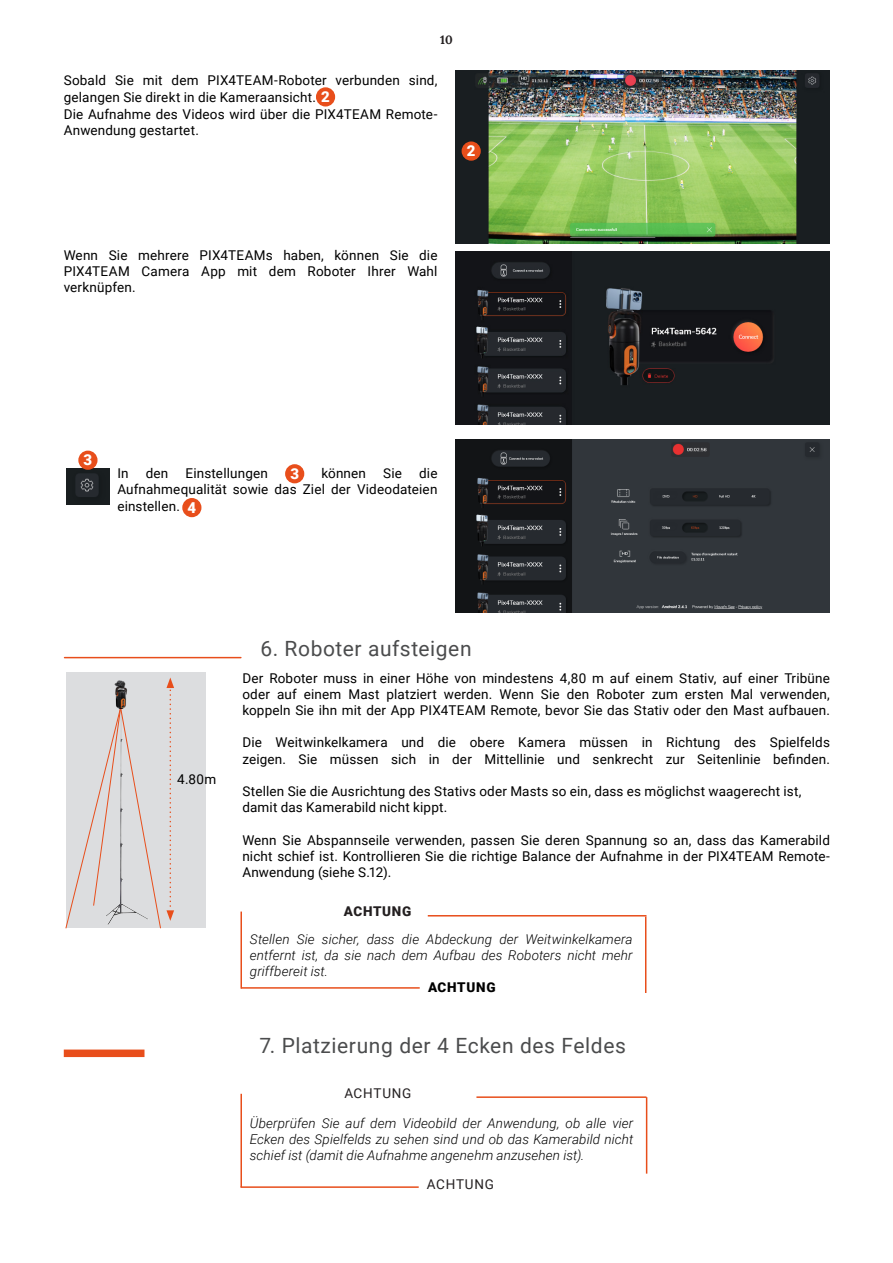
<style>
.page{position:relative;width:893px;height:1263px;background:#fff}
.page>*{position:absolute;margin:0;border:0;box-sizing:border-box;transform-origin:0 0}
.t1{font:21px "Roboto";letter-spacing:.03em;color:#4b4c4d}
.Left{font:900 15px "Roboto";color:#fff}
.Left-2{font:13.5px/16.2px "Roboto";letter-spacing:.01em;color:#000;text-align:justify}
.Left-3{font:italic 300 13.5px/16.2px "Roboto";letter-spacing:.005em;color:#000;text-align:justify}
.Left-4{font:13.5px "Roboto";letter-spacing:.05em;color:#231f20}
.Left-5{font:900 13.5px "Roboto";letter-spacing:.05em;color:#231f20}
.Left-6{font:900 13.5px "Roboto";letter-spacing:.05em;color:#000}
.t2{font:700 12px "Lora";color:#231f20}
</style>
<div class="page">
<div style="left:66px;top:672px;width:140px;height:256px;background:#dcdddf"></div>
<svg style="left:65px;top:677px;width:109px;height:252px"></svg>
<hr style="left:428px;top:915px;width:218px;height:1px;background:#e84e1b">
<hr style="left:241px;top:987px;width:179px;height:2px;background:#e84e1b">
<hr style="left:240px;top:911px;width:2px;height:78px;background:#e84e1b">
<hr style="left:645px;top:916px;width:1px;height:77px;background:#e84e1b">
<div style="left:317px;top:88px;width:17px;height:18px;background:#e84e1b;border-radius:50%"></div>
<div style="left:316px;top:87px;width:19px;height:19px;border:2px solid #e84e1b;border-radius:50%"></div>
<img style="left:455px;top:70px;width:375px;height:173px">
<div style="left:462px;top:142px;width:18px;height:18px;background:#e84e1b;border-radius:50%"></div>
<div style="left:462px;top:141px;width:19px;height:20px;border:2px solid #e84e1b;border-radius:50%"></div>
<div style="left:286px;top:465px;width:18px;height:18px;background:#e84e1b;border-radius:50%"></div>
<div style="left:285px;top:464px;width:19px;height:19px;border:2px solid #e84e1b;border-radius:50%"></div>
<div style="left:183px;top:499px;width:18px;height:17px;background:#e84e1b;border-radius:50%"></div>
<div style="left:182px;top:498px;width:19px;height:19px;border:2px solid #e84e1b;border-radius:50%"></div>
<img style="left:67px;top:468px;width:42px;height:36px">
<div style="left:79px;top:451px;width:18px;height:18px;background:#e84e1b;border-radius:50%"></div>
<div style="left:78px;top:451px;width:20px;height:19px;border:2px solid #e84e1b;border-radius:50%"></div>
<hr style="left:65px;top:657px;width:176px;height:1px;background:#e84e1b">
<div style="left:64px;top:1049px;width:80px;height:8px;background:#e84e1b"></div>
<hr style="left:240px;top:1186px;width:179px;height:2px;background:#e84e1b">
<hr style="left:240px;top:1094px;width:2px;height:93px;background:#e84e1b">
<hr style="left:646px;top:1097px;width:1px;height:76px;background:#e84e1b">
<hr style="left:476px;top:1096px;width:170px;height:2px;background:#e84e1b">
<img style="left:456px;top:252px;width:373px;height:172px">
<img style="left:110px;top:677px;width:21px;height:32px">
<img style="left:456px;top:439px;width:374px;height:173px">
<p class="t2" style="left:440px;top:31px;width:14px">10</p>
<p class="Left-2" style="left:64px;top:70px;width:375px;line-height:17.7px">Sobald Sie mit dem PIX4TEAM-Roboter verbunden sind, gelangen Sie direkt in die Kameraansicht.</p>
<p class="Left" style="left:321px;top:86px;width:10px">2</p>
<p class="Left-2" style="left:64px;top:105px;width:375px">Die Aufnahme des Videos wird über die PIX4TEAM Remote-<br>Anwendung gestartet.</p>
<p class="Left" style="left:467px;top:140px;width:10px">2</p>
<p class="Left-2" style="left:64px;top:246px;width:375px">Wenn Sie mehrere PIX4TEAMs haben, können Sie die PIX4TEAM Camera App mit dem Roboter Ihrer Wahl verknüpfen.</p>
<p class="Left" style="left:84px;top:450px;width:10px">3</p>
<p class="Left-2" style="left:117px;top:465px;width:322px;text-indent:302px">die Aufnahmequalität sowie das Ziel der Videodateien einstellen.</p>
<p class="Left-2" style="left:117px;top:465px;width:13px">In</p>
<p class="Left-2" style="left:146px;top:465px;width:24px">den</p>
<p class="Left-2" style="left:186px;top:465px;width:84px">Einstellungen</p>
<p class="Left" style="left:290px;top:463px;width:10px">3</p>
<p class="Left-2" style="left:321px;top:465px;width:46px">können</p>
<p class="Left-2" style="left:383px;top:465px;width:20px">Sie</p>
<p class="Left" style="left:188px;top:497px;width:10px">4</p>
<p class="Left-2" style="left:177px;top:770px;width:40px">4.80m</p>
<h3 class="t1" style="left:260px;top:634px;width:213px">6. Roboter aufsteigen</h3>
<p class="Left-2" style="left:242px;top:669px;width:589px">Der Roboter muss in einer Höhe von mindestens 4,80 m auf einem Stativ, auf einer Tribüne oder auf einem Mast platziert werden. Wenn Sie den Roboter zum ersten Mal verwenden, koppeln Sie ihn mit der App PIX4TEAM Remote, bevor Sie das Stativ oder den Mast aufbauen.</p>
<p class="Left-2" style="left:242px;top:734px;width:589px">Die Weitwinkelkamera und die obere Kamera müssen in Richtung des Spielfelds zeigen. Sie müssen sich in der Mittellinie und senkrecht zur Seitenlinie befinden.</p>
<p class="Left-2" style="left:242px;top:782px;width:561px">Stellen Sie die Ausrichtung des Stativs oder Masts so ein, dass es möglichst waagerecht ist, damit das Kamerabild nicht kippt.</p>
<p class="Left-2" style="left:242px;top:831px;width:589px">Wenn Sie Abspannseile verwenden, passen Sie deren Spannung so an, dass das Kamerabild nicht schief ist. Kontrollieren Sie die richtige Balance der Aufnahme in der PIX4TEAM Remote-Anwendung (siehe S.12).</p>
<p class="Left-5" style="left:344px;top:901px;width:69px">ACHTUNG</p>
<p class="Left-3" style="left:250px;top:930px;width:384px">Stellen Sie sicher, dass die Abdeckung der Weitwinkelkamera entfernt ist, da sie nach dem Aufbau des Roboters nicht mehr griffbereit ist.</p>
<p class="Left-6" style="left:428px;top:977px;width:69px">ACHTUNG</p>
<h3 class="t1" style="left:260px;top:1030px;width:368px">7. Platzierung der 4 Ecken des Feldes</h3>
<p class="Left-4" style="left:344px;top:1084px;width:68px">ACHTUNG</p>
<p class="Left-3" style="left:250px;top:1114px;width:385px">Überprüfen Sie auf dem Videobild der Anwendung, ob alle vier Ecken des Spielfelds zu sehen sind und ob das Kamerabild nicht schief ist (damit die Aufnahme angenehm anzusehen ist).</p>
<p class="Left-4" style="left:427px;top:1175px;width:68px">ACHTUNG</p>
</div>
